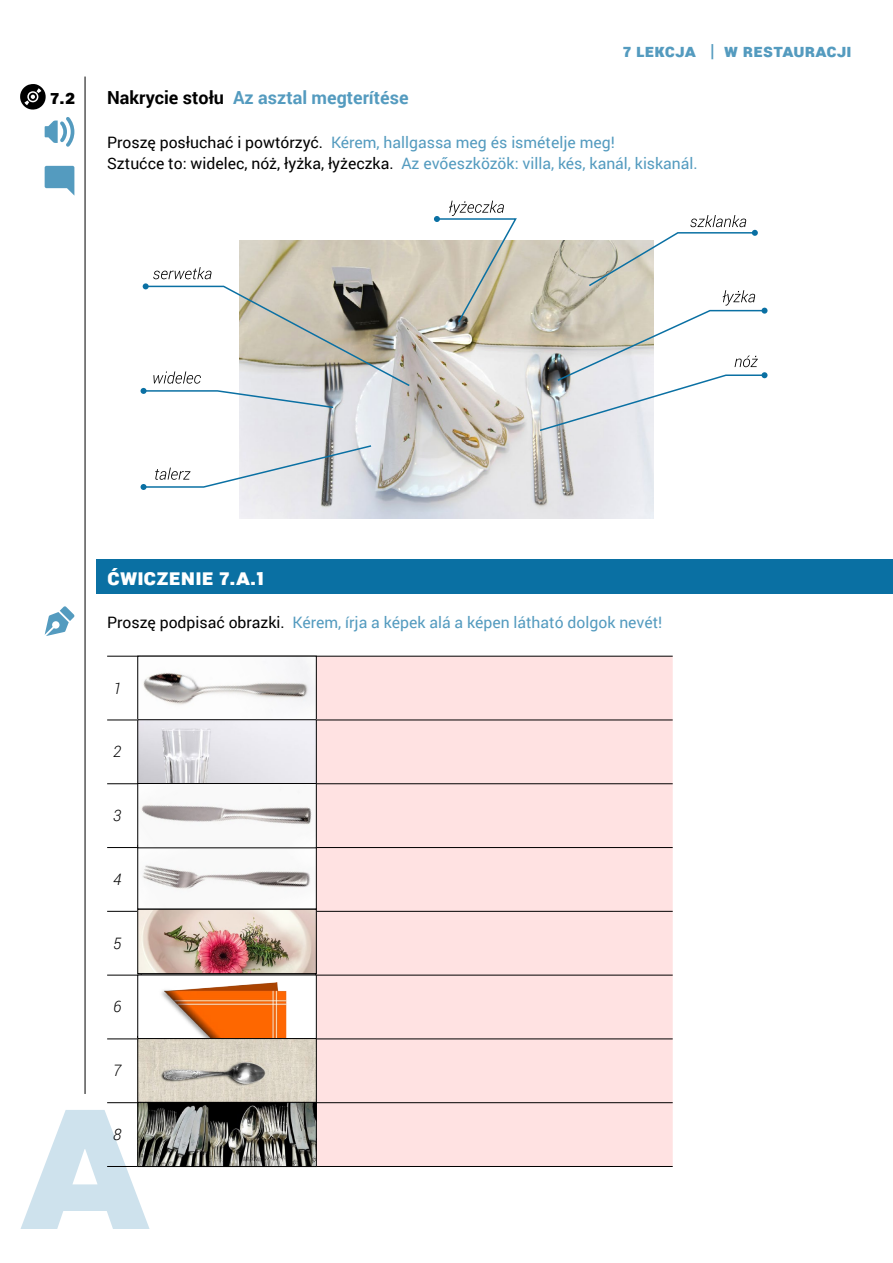
<style>
.page{position:relative;width:893px;height:1263px;background:#fff}
.page>*{position:absolute;margin:0;border:0;box-sizing:border-box;transform-origin:0 0}
.t1{font:900 22.5px "Roboto";color:#fff}
.t2{font:900 19.5px "Roboto";color:#000}
.t3{font:700 18px "Roboto";color:#549bbf}
.t4{font:900 18px "Roboto";letter-spacing:.01em;color:#549bbf}
.t5{font:15.75px/21.6px "Roboto";color:#549bbf}
.t6{font:italic 300 15.75px "Roboto";color:#000}
.s1{color:#000}
</style>
<div class="page">
<div style="left:97px;top:559px;width:796px;height:34px;background:#0a70a3"></div>
<hr style="left:85px;top:77px;width:1px;height:1017px;background:#000">
<svg style="left:45px;top:606px;width:30px;height:30px"></svg>
<svg style="left:45px;top:166px;width:29px;height:29px"></svg>
<svg style="left:45px;top:117px;width:29px;height:30px"></svg>
<svg style="left:21px;top:1110px;width:129px;height:119px"></svg>
<div style="left:317px;top:657px;width:356px;height:509px;background:#ffe2e2"></div>
<hr style="left:315px;top:656px;width:358px;height:1px;background:#000">
<hr style="left:315px;top:720px;width:358px;height:1px;background:#000">
<hr style="left:107px;top:656px;width:34px;height:1px;background:#000">
<hr style="left:315px;top:1102px;width:358px;height:1px;background:#000">
<hr style="left:315px;top:783px;width:358px;height:1px;background:#000">
<hr style="left:315px;top:847px;width:358px;height:1px;background:#000">
<hr style="left:315px;top:911px;width:358px;height:1px;background:#000">
<hr style="left:315px;top:975px;width:358px;height:1px;background:#000">
<hr style="left:315px;top:1038px;width:358px;height:1px;background:#000">
<hr style="left:315px;top:1166px;width:358px;height:1px;background:#000">
<hr style="left:107px;top:720px;width:34px;height:1px;background:#000">
<hr style="left:107px;top:783px;width:34px;height:1px;background:#000">
<hr style="left:107px;top:847px;width:34px;height:1px;background:#000">
<hr style="left:107px;top:911px;width:34px;height:1px;background:#000">
<hr style="left:107px;top:975px;width:34px;height:1px;background:#000">
<hr style="left:107px;top:1038px;width:34px;height:1px;background:#000">
<hr style="left:107px;top:1102px;width:34px;height:1px;background:#000">
<hr style="left:107px;top:1166px;width:34px;height:1px;background:#000">
<img style="left:240px;top:240px;width:413px;height:278px">
<svg style="left:434px;top:201px;width:84px;height:123px"></svg>
<svg style="left:141px;top:267px;width:270px;height:142px"></svg>
<svg style="left:141px;top:444px;width:232px;height:46px"></svg>
<svg style="left:538px;top:215px;width:229px;height:217px"></svg>
<img style="left:139px;top:848px;width:176px;height:124px">
<div style="left:137px;top:845px;width:180px;height:64px;border:1px solid #000"></div>
<div style="left:137px;top:909px;width:180px;height:65px;border:1px solid #000"></div>
<img style="left:139px;top:658px;width:176px;height:124px">
<div style="left:137px;top:656px;width:180px;height:64px;border:1px solid #000"></div>
<div style="left:137px;top:719px;width:180px;height:65px;border:1px solid #000"></div>
<img style="left:161px;top:983px;width:126px;height:54px">
<svg style="left:139px;top:789px;width:176px;height:57px"></svg>
<div style="left:137px;top:783px;width:180px;height:65px;border:1px solid #000"></div>
<img style="left:139px;top:1040px;width:176px;height:125px">
<div style="left:137px;top:1038px;width:180px;height:65px;border:1px solid #000"></div>
<div style="left:137px;top:1102px;width:180px;height:65px;border:1px solid #000"></div>
<svg style="left:20px;top:84px;width:26px;height:26px"></svg>
<p class="t2" style="left:50px;top:83px;width:26px">7.2</p>
<p class="t4" style="left:623px;top:38px;width:230px">7 LEKCJA | W RESTAURACJ I</p>
<p class="t3" style="left:107px;top:85px;width:303px"><span class="s1">Nakrycie stołu</span> Az asztal megterítése</p>
<p class="t5" style="left:107px;top:131px;width:592px"><span class="s1">Proszę posłuchać i powtórzyć.</span> Kérem, hallgassa meg és ismételje meg!<br><span class="s1">Sztućce to: widelec, nóż, łyżka, łyżeczka.</span> Az evőeszközök: villa, kés, kanál, kiskanál.</p>
<h1 class="t1" style="left:107px;top:561px;width:159px">ĆWICZENIE 7.A.1</h1>
<p class="t5" style="left:107px;top:611px;width:557px"><span class="s1">Proszę podpisać obrazki.</span> Kérem, írja a képek alá a képen látható dolgok nevét!</p>
<p class="t6" style="left:113px;top:677px;width:10px">1</p>
<p class="t6" style="left:113px;top:741px;width:10px">2</p>
<p class="t6" style="left:113px;top:804px;width:10px">3</p>
<p class="t6" style="left:113px;top:868px;width:10px">4</p>
<p class="t6" style="left:113px;top:932px;width:10px">5</p>
<p class="t6" style="left:113px;top:996px;width:10px">6</p>
<p class="t6" style="left:113px;top:1060px;width:10px">7</p>
<p class="t6" style="left:113px;top:1123px;width:10px">8</p>
</div>
